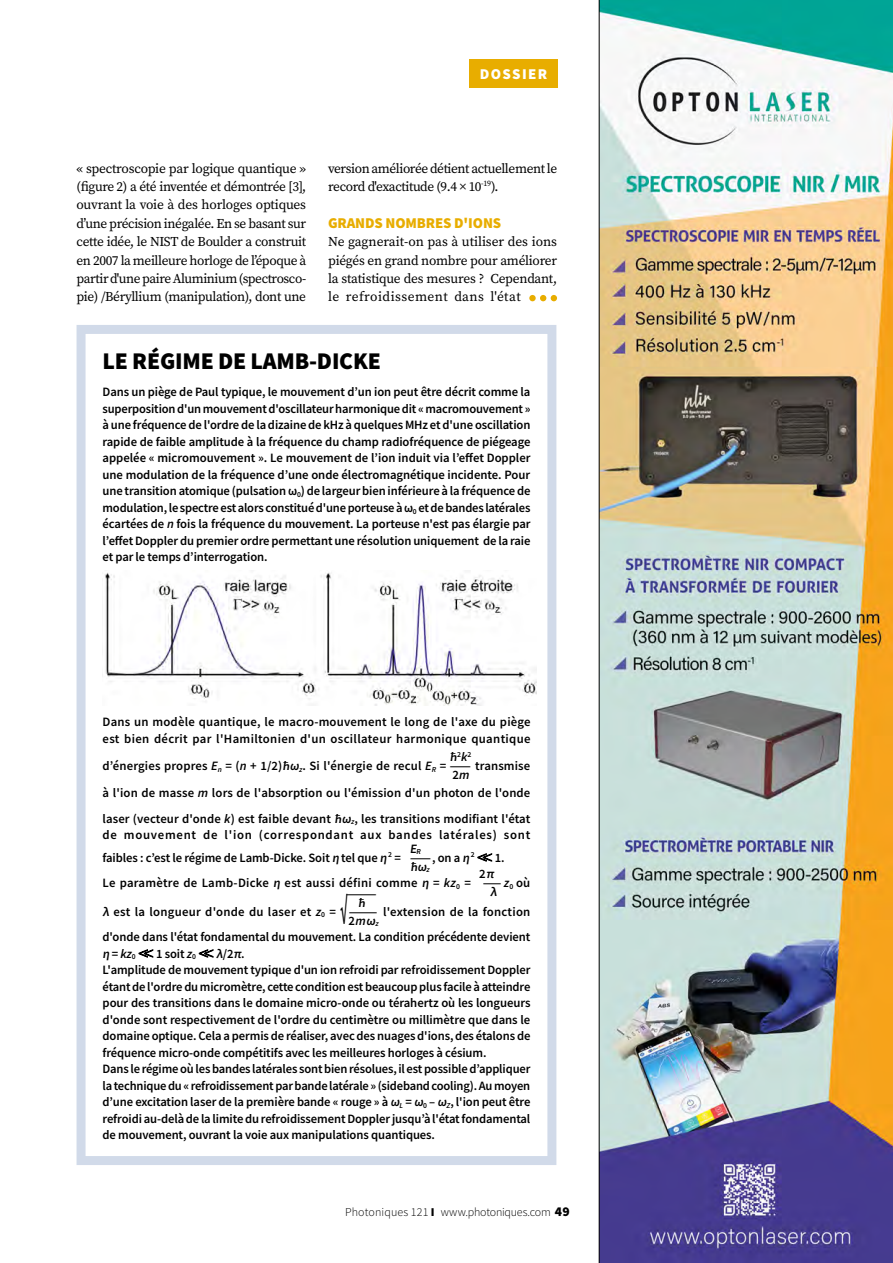
<style>
.page{position:relative;width:893px;height:1263px;background:#fff}
.page>*{position:absolute;margin:0;border:0;box-sizing:border-box;transform-origin:0 0}
.t1{font:600 33.15px "Source Sans Pro";color:#000;scale:.38 1}
.t2{font:900 24px "Source Sans Pro";letter-spacing:-.01em;color:#000}
.t3{font:900 15px "Source Sans Pro";letter-spacing:-.01em;color:#e8ad00}
.t4{font:900 15px "Source Sans Pro";letter-spacing:.09em;color:#fff}
.t5{font:13.5px/18.5px "Source Serif Pro";letter-spacing:-.03em;color:#000;text-align:justify}
.t6{font:600 12.75px/16.5px "Source Sans Pro";letter-spacing:-.01em;color:#000}
.t7{font:600 12.75px/18px "Source Sans Pro";letter-spacing:.01em;color:#000}
.t8{font:600 12.75px/16.5px "Source Sans Pro";letter-spacing:.015em;color:#000}
.t9{font:600 12.75px "Source Sans Pro";letter-spacing:.02em;color:#000}
.t10{font:600 12.75px/18px "Source Sans Pro";letter-spacing:.02em;color:#000;scale:3.2 1}
.t11{font:600 12.75px "Source Sans Pro";letter-spacing:-.01em;color:#000;scale:1.9 1}
.t12{font:300 12px "Source Sans Pro";letter-spacing:.005em;color:#000}
.t13{font:600 7.65px "Source Sans Pro";color:#000}
.s1{font-style:italic}
.s2{font-size:12.75px}
.s3{font-style:italic;font-size:12.75px}
.s4{font-weight:900}
.s5{font-weight:900;font-size:13.5px}
</style>
<div class="page">
<div style="left:469px;top:60px;width:89px;height:28px;background:#e8ad00"></div>
<img style="left:599px;top:0;width:294px;height:1263px">
<div style="left:77px;top:325px;width:479px;height:840px;border:9px solid #d1dae9"></div>
<div style="left:529px;top:295px;width:7px;height:6px;background:#e8ad00;border-radius:50%"></div>
<svg style="left:540px;top:295px;width:17px;height:6px"></svg>
<img style="left:105px;top:572px;width:431px;height:133px">
<p class="t4" style="left:480px;top:64px;width:69px">DOSSIER</p>
<p class="t5" style="left:77px;top:159px;width:231px">« spectroscopie par logique quantique » (figure 2) a été inventée et démontrée [3], ouvrant la voie à des horloges optiques d’une précision inégalée. En se basant sur cette idée, le NIST de Boulder a construit en 2007 la meilleure horloge de l’époque à partir d'une paire Aluminium (spectrosco&shy;pie) /Béryllium (manipulation), dont une</p>
<p class="t5" style="left:328px;top:159px;width:231px">version améliorée détient actuellement le record d'exactitude (9.4 × 10<sup>-19</sup>).</p>
<p class="t3" style="left:328px;top:212px;width:175px">GRANDS NOMBRES D'IONS</p>
<p class="t5" style="left:328px;top:233px;width:231px">Ne gagnerait-on pas à utiliser des ions piégés en grand nombre pour améliorer la statistique des mesures ? Cependant, le refroidissement dans l'état</p>
<h2 class="t2" style="left:103px;top:344px;width:280px">LE RÉGIME DE LAMB-DICKE</h2>
<p class="t6" style="left:103px;top:384px;width:430px;text-align:justify">Dans un piège de Paul typique, le mouvement d’un ion peut être décrit comme la superposition d'un mouvement d'oscillateur harmonique dit « macromouvement » à une fréquence de l'ordre de la dizaine de kHz à quelques MHz et d'une oscillation rapide de faible amplitude à la fréquence du champ radiofréquence de piégeage appelée « micromouvement ». Le mouvement de l’ion induit via l’effet Doppler une modulation de la fréquence d’une onde électromagnétique incidente. Pour une transition atomique (pulsation ω<sub>0</sub>) de largeur bien inférieure à la fréquence de modulation, le spectre est alors constitué d'une porteuse à ω<sub>0</sub> et de bandes latérales écartées de <span class="s1">n</span> fois la fréquence du mouvement. La porteuse n'est pas élargie par l’effet Doppler du premier ordre permettant une résolution uniquement de la raie et par le temps d’interrogation.</p>
<p class="t8" style="left:103px;top:714px;width:430px">Dans un modèle quantique, le macro-mouvement le long de l'axe du piège est bien décrit par l'Hamiltonien d'un oscillateur harmonique quantique</p>
<p class="t7" style="left:103px;top:757px;width:429px">d’énergies propres <span class="s1">E</span><sub>n</sub> = (<span class="s1">n</span> + 1/2)ħω<sub>z</sub>. Si l'énergie de recul <span class="s1">E</span><sub>R</sub> = —transmise</p>
<p class="t13" style="left:450px;top:749px;width:23px"><span class="s2">ħ</span>2<span class="s3">k</span>2</p>
<p class="t7" style="left:103px;top:766px;width:429px;text-indent:350px">2<span class="s1">m<br></span>à l'ion de masse <span class="s1">m</span> lors de l'absorption ou l'émission d'un photon de l'onde</p>
<p class="t6" style="left:103px;top:810px;width:429px">laser (vecteur d'onde <span class="s1">k</span>) est faible devant ħω<sub>z</sub>, les transitions modifiant l'état de mouvement de l'ion (correspondant aux bandes latérales) sont</p>
<p class="t6" style="left:103px;top:849px;width:374px">faibles : c’est le régime de Lamb-Dicke. Soit η tel que η<sup>2</sup> = —, on a η<sup>2</sup></p>
<p class="t6" style="left:410px;top:839px;width:22px;line-height:18px">E<sub>R </sub>ħω<sub>z</sub></p>
<p class="t6" style="left:495px;top:849px;width:11px">1.</p>
<p class="t9" style="left:103px;top:874px;width:370px">Le paramètre de Lamb-Dicke η est aussi défini comme η = <span class="s1">kz</span><sub>0</sub> =</p>
<p class="t6" style="left:479px;top:865px;width:18px">2π</p>
<p class="t11" style="left:483px;top:874px;width:27px">—<span class="s1">z</span><sub>0</sub> où</p>
<p class="t6" style="left:490px;top:883px;width:10px">λ</p>
<h1 class="t1" style="left:340px;top:888px;width:21px">√</h1>
<p class="t10" style="left:345px;top:884px;width:59px">—<br>—l'extension de la fonction</p>
<p class="t6" style="left:349px;top:893px;width:32px;line-height:18px;text-align:center">ħ<br>2<span class="s1">m</span>ω<sub>z</sub></p>
<p class="t6" style="left:103px;top:928px;width:429px">d'onde dans l'état fondamental du mouvement. La condition précédente devient η = <span class="s1">kz</span><sub>0</sub></p>
<p class="t9" style="left:103px;top:903px;width:235px">λ est la longueur d'onde du laser et <span class="s1">z</span><sub>0</sub> =</p>
<p class="t6" style="left:103px;top:945px;width:430px;text-indent:114px">λ/2π.<br>L'amplitude de mouvement typique d'un ion refroidi par refroidissement Doppler étant de l'ordre du micromètre, cette condition est beaucoup plus facile à atteindre pour des transitions dans le domaine micro-onde ou térahertz où les longueurs d'onde sont respectivement de l'ordre du centimètre ou millimètre que dans le domaine optique. Cela a permis de réaliser, avec des nuages d'ions, des étalons de fréquence micro-onde compétitifs avec les meilleures horloges à césium.<br>Dans le régime où les bandes latérales sont bien résolues, il est possible d’appliquer la technique du « refroidissement par bande latérale » (sideband cooling). Au moyen d’une excitation laser de la première bande « rouge » à ω<sub>L</sub> = ω<sub>0</sub> – ω<sub>Z</sub>, l'ion peut être refroidi au-delà de la limite du refroidissement Doppler jusqu’à l'état fondamental de mouvement, ouvrant la voie aux manipulations quantiques.</p>
<p class="t6" style="left:156px;top:945px;width:41px">1 soit <span class="s1">z</span><sub>0</sub></p>
<p class="t12" style="left:345px;top:1205px;width:226px">Photoniques 121 <span class="s4">I</span> www.photoniques.com <span class="s5">49</span></p>
</div>
